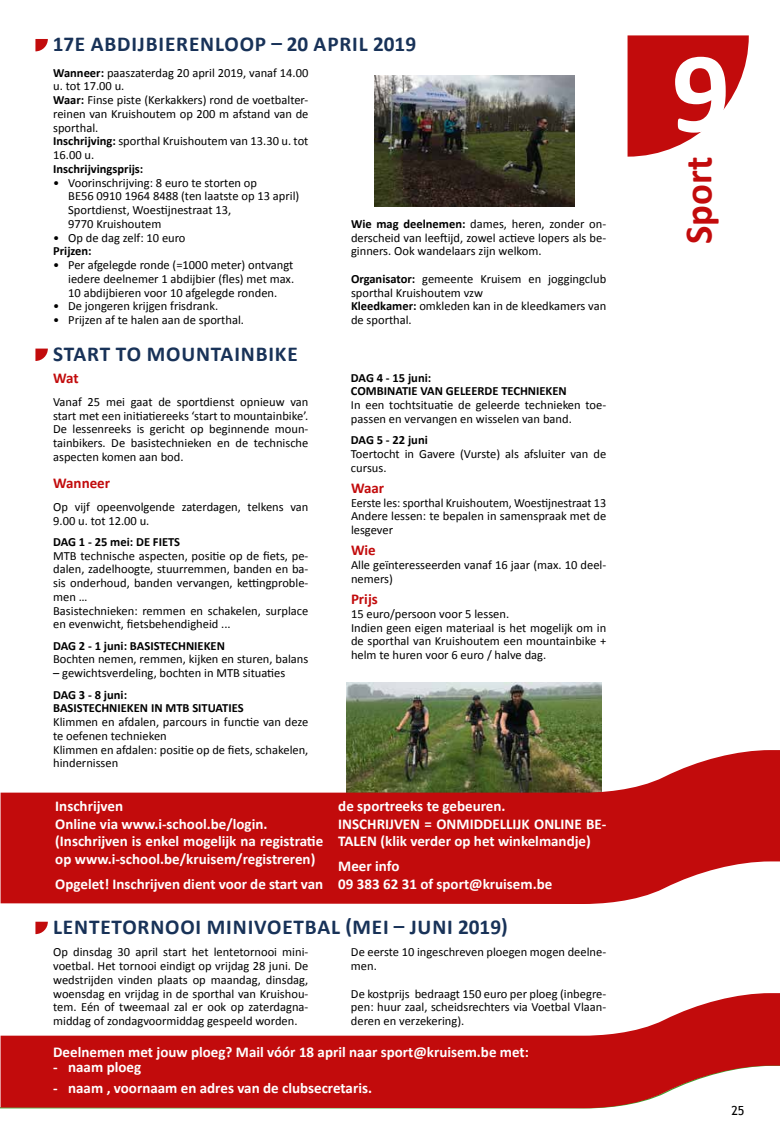
<style>
.page{position:relative;width:780px;height:1134px;background:#fff}
.page>*{position:absolute;margin:0;border:0;box-sizing:border-box;transform-origin:0 0}
.t1{font:700 116px "Calibri";color:#fff}
.t2{font:700 38.75px "Calibri";color:#c20b0c}
.t3{font:700 21.25px "Calibri";letter-spacing:.04em;color:#183258}
.t4{font:700 15px/17.5px "Calibri";color:#fff}
.t5{font:700 15px "Calibri";color:#c20b0c}
.t6{font:12.5px/13.8px "Calibri";color:#000}
.t7{font:700 12.5px/13.8px "Calibri";color:#000}
.t8{font:12.5px "Trebuchet MS";color:#000}
.s1{font-weight:700}
</style>
<div class="page">
<svg style="left:0;top:1064px;width:598px;height:45px"></svg>
<img style="left:346px;top:682px;width:256px;height:68px">
<svg style="left:627px;top:35px;width:121px;height:122px"></svg>
<svg style="left:35px;top:39px;width:13px;height:12px"></svg>
<svg style="left:35px;top:349px;width:13px;height:12px"></svg>
<svg style="left:1px;top:750px;width:779px;height:154px;fill:#c20b0c"></svg>
<img style="left:374px;top:75px;width:200px;height:131px">
<svg style="left:35px;top:922px;width:13px;height:12px"></svg>
<svg style="left:1px;top:993px;width:779px;height:115px;fill:#c20b0c"></svg>
<h3 class="t3" style="left:53px;top:31px;width:365px">17E ABDIJBIERENLOOP – 20 APRIL 2019</h3>
<p class="t6" style="left:53px;top:66px;width:257px"><span class="s1">Wanneer:</span> paaszaterdag 20 april 2019, vanaf 14.00 u. tot 17.00 u.<br><span class="s1">Waar:</span> Finse piste (Kerkakkers) rond de voetbalter&shy;reinen van Kruishoutem op 200 m afstand van de sporthal.<br><span class="s1">Inschrijving:</span> sporthal Kruishoutem van 13.30 u. tot 16.00 u.</p>
<p class="t7" style="left:53px;top:162px;width:92px">Inschrijvingsprijs:</p>
<p class="t6" style="left:68px;top:176px;width:233px;text-indent:-15px">• Voorinschrijving: 8 euro te storten op<br>BE56 0910 1964 8488 (ten laatste op 13 april)<br>Sportdienst, Woestijnestraat 13,<br>9770 Kruishoutem</p>
<p class="t6" style="left:53px;top:231px;width:134px">• Op de dag zelf: 10 euro</p>
<p class="t7" style="left:53px;top:244px;width:40px">Prijzen:</p>
<p class="t6" style="left:68px;top:258px;width:227px;text-align:justify;text-indent:-15px">• Per afgelegde ronde (=1000 meter) ontvangt iedere deelnemer 1 abdijbier (fles) met max.<br>10 abdijbieren voor 10 afgelegde ronden.</p>
<p class="t6" style="left:53px;top:299px;width:166px">• De jongeren krijgen frisdrank.</p>
<p class="t6" style="left:53px;top:313px;width:192px">• Prijzen af te halen aan de sporthal.</p>
<h3 class="t3" style="left:53px;top:340px;width:246px">START TO MOUNTAINBIKE</h3>
<p class="t5" style="left:53px;top:369px;width:27px">Wat</p>
<p class="t6" style="left:53px;top:395px;width:257px;text-align:justify">Vanaf 25 mei gaat de sportdienst opnieuw van start met een initiatiereeks ‘start to mountainbike’.<br>De lessenreeks is gericht op beginnende moun&shy;tainbikers. De basistechnieken en de technische aspecten komen aan bod.</p>
<p class="t5" style="left:53px;top:474px;width:58px">Wanneer</p>
<p class="t6" style="left:53px;top:500px;width:257px">Op vijf opeenvolgende zaterdagen, telkens van<br>9.00 u. tot 12.00 u.</p>
<p class="t7" style="left:53px;top:535px;width:128px">DAG 1 - 25 mei: DE FIETS</p>
<p class="t6" style="left:53px;top:549px;width:257px">MTB technische aspecten, positie op de fiets, pe&shy;dalen, zadelhoogte, stuurremmen, banden en ba&shy;sis onderhoud, banden vervangen, kettingproble&shy;men …<br>Basistechnieken: remmen en schakelen, surplace en evenwicht, fietsbehendigheid ...</p>
<p class="t7" style="left:53px;top:639px;width:173px">DAG 2 - 1 juni: BASISTECHNIEKEN</p>
<p class="t6" style="left:53px;top:652px;width:257px">Bochten nemen, remmen, kijken en sturen, balans</p>
<p class="t6" style="left:53px;top:666px;width:234px">– gewichtsverdeling, bochten in MTB situaties</p>
<p class="t7" style="left:53px;top:687px;width:192px">DAG 3 - 8 juni:<br>BASISTECHNIEKEN IN MTB SITUATIES</p>
<p class="t6" style="left:53px;top:715px;width:257px">Klimmen en afdalen, parcours in functie van deze te oefenen technieken<br>Klimmen en afdalen: positie op de fiets, schakelen, hindernissen</p>
<p class="t6" style="left:351px;top:217px;width:257px;text-align:justify"><span class="s1">Wie mag deelnemen:</span> dames, heren, zonder on&shy;derscheid van leeftijd, zowel actieve lopers als be&shy;ginners. Ook wandelaars zijn welkom.</p>
<p class="t6" style="left:351px;top:272px;width:257px"><span class="s1">Organisator:</span> gemeente Kruisem en joggingclub sporthal Kruishoutem vzw<br><span class="s1">Kleedkamer:</span> omkleden kan in de kleedkamers van de sporthal.</p>
<p class="t7" style="left:351px;top:371px;width:217px">DAG 4 - 15 juni:<br>COMBINATIE VAN GELEERDE TECHNIEKEN</p>
<p class="t6" style="left:351px;top:398px;width:257px">In een tochtsituatie de geleerde technieken toe&shy;passen en vervangen en wisselen van band.</p>
<p class="t7" style="left:351px;top:433px;width:78px">DAG 5 - 22 juni</p>
<p class="t6" style="left:351px;top:447px;width:257px">Toertocht in Gavere (Vurste) als afsluiter van de cursus.</p>
<p class="t5" style="left:351px;top:478px;width:35px">Waar</p>
<p class="t6" style="left:351px;top:496px;width:257px;text-align:justify">Eerste les: sporthal Kruishoutem, Woestijnestraat 13<br>Andere lessen: te bepalen in samenspraak met de lesgever</p>
<p class="t5" style="left:351px;top:541px;width:26px">Wie</p>
<p class="t6" style="left:351px;top:558px;width:257px">Alle geïnteresseerden vanaf 16 jaar (max. 10 deel&shy;nemers)</p>
<p class="t5" style="left:351px;top:589px;width:28px">Prijs</p>
<p class="t6" style="left:351px;top:607px;width:257px">15 euro/persoon voor 5 lessen.<br>Indien geen eigen materiaal is het mogelijk om in de sporthal van Kruishoutem een mountainbike + helm te huren voor 6 euro / halve dag.</p>
<p class="t4" style="left:55px;top:798px;width:269px">Inschrijven<br>Online via www.i-school.be/login. (Inschrijven is enkel mogelijk na registratie op www.i-school.be/kruisem/registreren)</p>
<p class="t4" style="left:55px;top:875px;width:269px">Opgelet! Inschrijven dient voor de start van</p>
<p class="t4" style="left:338px;top:798px;width:269px">de sportreeks te gebeuren.<br>INSCHRIJVEN = ONMIDDELLIJK ONLINE BE-<br>TALEN (klik verder op het winkelmandje)</p>
<p class="t4" style="left:338px;top:858px;width:215px">Meer info<br>09 383 62 31 of sport@kruisem.be</p>
<h3 class="t3" style="left:53px;top:913px;width:456px">LENTETORNOOI MINIVOETBAL (MEI – JUNI 2019)</h3>
<p class="t6" style="left:53px;top:945px;width:257px;text-align:justify">Op dinsdag 30 april start het lentetornooi mini&shy;voetbal. Het tornooi eindigt op vrijdag 28 juni. De wedstrijden vinden plaats op maandag, dinsdag, woensdag en vrijdag in de sporthal van Kruishou&shy;tem. Eén of tweemaal zal er ook op zaterdagna&shy;middag of zondagvoormiddag gespeeld worden.</p>
<p class="t6" style="left:351px;top:945px;width:257px">De eerste 10 ingeschreven ploegen mogen deelne&shy;men.</p>
<p class="t6" style="left:351px;top:986px;width:257px;text-align:justify">De kostprijs bedraagt 150 euro per ploeg (inbegre&shy;pen: huur zaal, scheidsrechters via Voetbal Vlaan&shy;deren en verzekering).</p>
<p class="t4" style="left:53px;top:1043px;width:477px">Deelnemen met jouw ploeg? Mail vóór 18 april naar sport@kruisem.be met:</p>
<p class="t4" style="left:53px;top:1058px;width:89px">- naam ploeg</p>
<p class="t4" style="left:53px;top:1079px;width:320px">- naam , voornaam en adres van de clubsecretaris.</p>
<h1 class="t1" style="left:671px;top:19px;width:60px">9</h1>
<h2 class="t2" style="left:673px;top:244px;width:89px;rotate:-90deg">Sport</h2>
<p class="t8" style="left:731px;top:1103px;width:15px">25</p>
</div>
